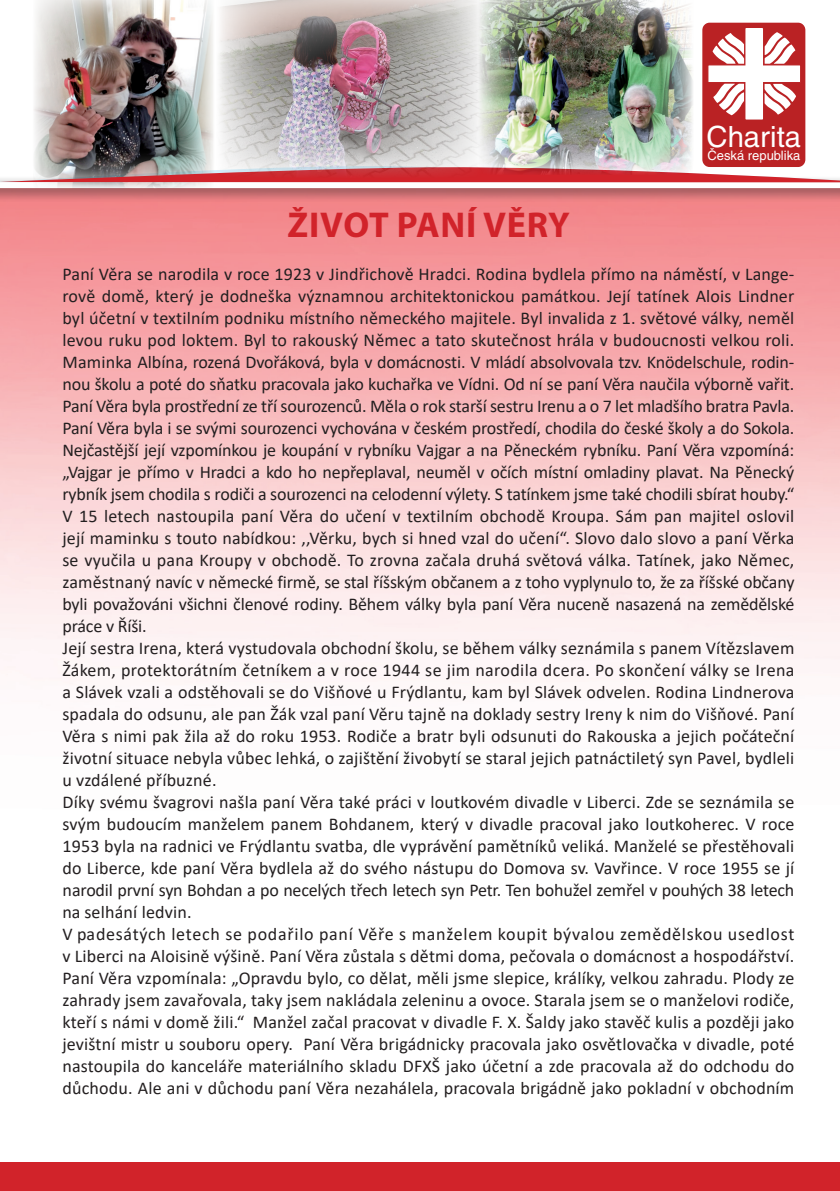
<style>
.page{position:relative;width:840px;height:1191px;background:#fff}
.page>*{position:absolute;margin:0;border:0;box-sizing:border-box;transform-origin:0 0}
.t1{font:700 36px "Myriad Pro";letter-spacing:.02em;color:#d1232a}
.t2{font:29.2px "Helvetica CE";color:#fff}
.t3{font:18px/22px "Calibri";letter-spacing:.01em;color:#231f20}
.t4{font:13px "Helvetica CE";color:#fff}
</style>
<div class="page">
<div style="left:0;top:1162px;width:839px;height:29px;background:#d1232a"></div>
<div style="left:0;top:175px;width:839px;height:28px;background:#231f20;opacity:.75"></div>
<div style="left:0;top:182px;width:839px;height:6px;background:#fff"></div>
<img style="left:33px;top:0;width:181px;height:188px">
<img style="left:485px;top:0;width:204px;height:23px">
<img style="left:220px;top:0;width:265px;height:23px">
<img style="left:0;top:23px;width:839px;height:159px">
<h1 class="t1" style="left:287px;top:201px;width:283px">ŽIVOT PANÍ VĚRY</h1>
<h2 class="t2" style="left:706px;top:119px;width:96px">Charita</h2>
<p class="t4" style="left:707px;top:148px;width:94px">Česká republika</p>
<p class="t3" style="left:62px;top:263px;width:733px">Paní Věra se narodila v roce 1923 v Jindřichově Hradci. Rodina bydlela přímo na náměstí, v Lange&shy;rově domě, který je dodneška významnou architektonickou památkou. Její tatínek Alois Lindner byl účetní v textilním podniku místního německého majitele. Byl invalida z 1. světové války, neměl levou ruku pod loktem. Byl to rakouský Němec a tato skutečnost hrála v budoucnosti velkou roli.<br>Maminka Albína, rozená Dvořáková, byla v domácnosti. V mládí absolvovala tzv. Knödelschule, rodin&shy;nou školu a poté do sňatku pracovala jako kuchařka ve Vídni. Od ní se paní Věra naučila výborně vařit.<br>Paní Věra byla prostřední ze tří sourozenců. Měla o rok starší sestru Irenu a o 7 let mladšího bratra Pavla.<br>Paní Věra byla i se svými sourozenci vychována v českém prostředí, chodila do české školy a do Sokola.<br>Nejčastější její vzpomínkou je koupání v rybníku Vajgar a na Pěneckém rybníku. Paní Věra vzpomíná: „Vajgar je přímo v Hradci a kdo ho nepřeplaval, neuměl v očích místní omladiny plavat. Na Pěnecký rybník jsem chodila s rodiči a sourozenci na celodenní výlety. S tatínkem jsme také chodili sbírat houby.“ V 15 letech nastoupila paní Věra do učení v textilním obchodě Kroupa. Sám pan majitel oslovil její maminku s touto nabídkou: ,,Věrku, bych si hned vzal do učení“. Slovo dalo slovo a paní Věrka se vyučila u pana Kroupy v obchodě. To zrovna začala druhá světová válka. Tatínek, jako Němec, zaměstnaný navíc v německé firmě, se stal říšským občanem a z toho vyplynulo to, že za říšské občany byli považováni všichni členové rodiny. Během války byla paní Věra nuceně nasazená na zemědělské práce v Říši.<br>Její sestra Irena, která vystudovala obchodní školu, se během války seznámila s panem Vítězslavem Žákem, protektorátním četníkem a v roce 1944 se jim narodila dcera. Po skončení války se Irena a Slávek vzali a odstěhovali se do Višňové u Frýdlantu, kam byl Slávek odvelen. Rodina Lindnerova spadala do odsunu, ale pan Žák vzal paní Věru tajně na doklady sestry Ireny k nim do Višňové. Paní Věra s nimi pak žila až do roku 1953. Rodiče a bratr byli odsunuti do Rakouska a jejich počáteční životní situace nebyla vůbec lehká, o zajištění živobytí se staral jejich patnáctiletý syn Pavel, bydleli u vzdálené příbuzné.<br>Díky svému švagrovi našla paní Věra také práci v loutkovém divadle v Liberci. Zde se seznámila se svým budoucím manželem panem Bohdanem, který v divadle pracoval jako loutkoherec. V roce 1953 byla na radnici ve Frýdlantu svatba, dle vyprávění pamětníků veliká. Manželé se přestěhovali do Liberce, kde paní Věra bydlela až do svého nástupu do Domova sv. Vavřince. V roce 1955 se jí narodil první syn Bohdan a po necelých třech letech syn Petr. Ten bohužel zemřel v pouhých 38 letech na selhání ledvin.<br>V padesátých letech se podařilo paní Věře s manželem koupit bývalou zemědělskou usedlost v Liberci na Aloisině výšině. Paní Věra zůstala s dětmi doma, pečovala o domácnost a hospodářství.<br>Paní Věra vzpomínala: „Opravdu bylo, co dělat, měli jsme slepice, králíky, velkou zahradu. Plody ze zahrady jsem zavařovala, taky jsem nakládala zeleninu a ovoce. Starala jsem se o manželovi rodiče, kteří s námi v domě žili.“ Manžel začal pracovat v divadle F. X. Šaldy jako stavěč kulis a později jako jevištní mistr u souboru opery. Paní Věra brigádnicky pracovala jako osvětlovačka v divadle, poté nastoupila do kanceláře materiálního skladu DFXŠ jako účetní a zde pracovala až do odchodu do důchodu. Ale ani v důchodu paní Věra nezahálela, pracovala brigádně jako pokladní v obchodním</p>
</div>
